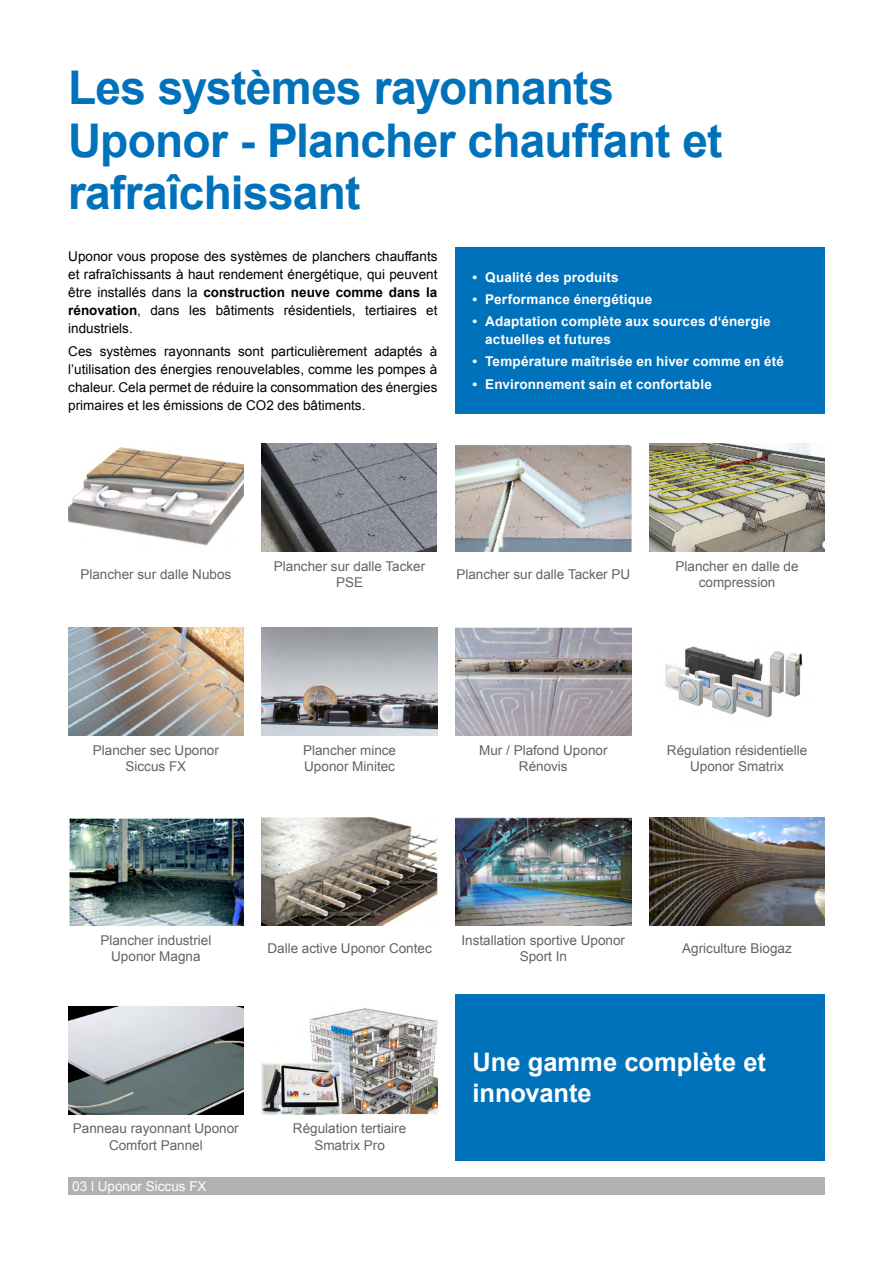
<style>
.page{position:relative;width:893px;height:1263px;background:#fff}
.page>*{position:absolute;margin:0;border:0;box-sizing:border-box;transform-origin:0 0}
.t1{font:700 46.5px/52.5px "Arial";letter-spacing:-.015em;color:#0072bb}
.t2{font:700 25.5px/30.6px "Arial";color:#fff}
.t3{font:13.5px/18px "Arial";color:#000;text-align:justify}
.t4{font:13.5px/16.2px "Arial";color:#646363;text-align:center}
.t5{font:700 13.5px/18px "Arial";letter-spacing:.015em;color:#fff}
.t6{font:13.5px "Arial";color:#fff}
.s1{font-weight:700}
</style>
<div class="page">
<div style="left:68px;top:1178px;width:757px;height:17px;background:#b2b1b1"></div>
<div style="left:455px;top:247px;width:370px;height:167px;background:#0072bb"></div>
<img style="left:68px;top:447px;width:176px;height:99px">
<img style="left:262px;top:444px;width:175px;height:107px">
<img style="left:455px;top:444px;width:176px;height:107px">
<img style="left:649px;top:444px;width:176px;height:107px">
<img style="left:68px;top:628px;width:176px;height:108px">
<img style="left:262px;top:628px;width:175px;height:108px">
<img style="left:455px;top:628px;width:176px;height:108px">
<img style="left:665px;top:646px;width:138px;height:72px">
<img style="left:69px;top:818px;width:175px;height:108px">
<img style="left:262px;top:818px;width:175px;height:108px">
<img style="left:455px;top:818px;width:176px;height:108px">
<img style="left:649px;top:818px;width:176px;height:108px">
<img style="left:68px;top:1006px;width:176px;height:108px">
<img style="left:262px;top:1008px;width:175px;height:106px">
<div style="left:456px;top:994px;width:369px;height:166px;background:#0072bb"></div>
<h1 class="t1" style="left:68px;top:63px;width:656px">Les systèmes rayonnants<br>Uponor - Plancher chauffant et rafraîchissant</h1>
<p class="t3" style="left:68px;top:248px;width:371px">Uponor vous propose des systèmes de planchers chauffants et rafraîchissants à haut rendement énergétique, qui peuvent être installés dans la <span class="s1">construction neuve comme dans la rénovation</span>, dans les bâtiments résidentiels, tertiaires et industriels.</p>
<p class="t3" style="left:68px;top:342px;width:371px">Ces systèmes rayonnants sont particulièrement adaptés à l’utilisation des énergies renouvelables, comme les pompes à chaleur. Cela permet de réduire la consommation des énergies primaires et les émissions de CO2 des bâtiments.</p>
<p class="t5" style="left:472px;top:268px;width:148px">• Qualité des produits</p>
<p class="t5" style="left:472px;top:290px;width:181px">• Performance énergétique</p>
<p class="t5" style="left:485px;top:313px;width:287px;text-indent:-13px">• Adaptation complète aux sources d‘énergie actuelles et futures</p>
<p class="t5" style="left:472px;top:353px;width:313px">• Température maîtrisée en hiver comme en été</p>
<p class="t5" style="left:472px;top:375px;width:241px">• Environnement sain et confortable</p>
<p class="t4" style="left:80px;top:566px;width:152px">Plancher sur dalle Nubos</p>
<p class="t4" style="left:274px;top:558px;width:153px">Plancher sur dalle Tacker<br>PSE</p>
<p class="t4" style="left:456px;top:566px;width:175px">Plancher sur dalle Tacker PU</p>
<p class="t4" style="left:675px;top:558px;width:125px">Plancher en dalle de compression</p>
<p class="t4" style="left:93px;top:742px;width:128px">Plancher sec Uponor<br>Siccus FX</p>
<p class="t4" style="left:303px;top:742px;width:95px;text-align:left">Plancher mince<br>Uponor Minitec</p>
<p class="t4" style="left:479px;top:742px;width:130px">Mur / Plafond Uponor<br>Rénovis</p>
<p class="t4" style="left:667px;top:742px;width:142px">Régulation résidentielle<br>Uponor Smatrix</p>
<p class="t4" style="left:100px;top:932px;width:113px">Plancher industriel<br>Uponor Magna</p>
<p class="t4" style="left:267px;top:940px;width:166px">Dalle active Uponor Contec</p>
<p class="t4" style="left:462px;top:932px;width:165px">Installation sportive Uponor<br>Sport In</p>
<p class="t4" style="left:682px;top:940px;width:111px">Agriculture Biogaz</p>
<p class="t4" style="left:73px;top:1120px;width:167px">Panneau rayonnant Uponor<br>Comfort Pannel</p>
<p class="t4" style="left:293px;top:1120px;width:115px">Régulation tertiaire<br>Smatrix Pro</p>
<p class="t6" style="left:72px;top:1178px;width:136px">03 l Uponor Siccus FX</p>
<p class="t6" style="left:77px;top:1178px;width:113px">4 l Uponor Smatrix</p>
<h2 class="t2" style="left:473px;top:1047px;width:295px">Une gamme complète et innovante</h2>
</div>
